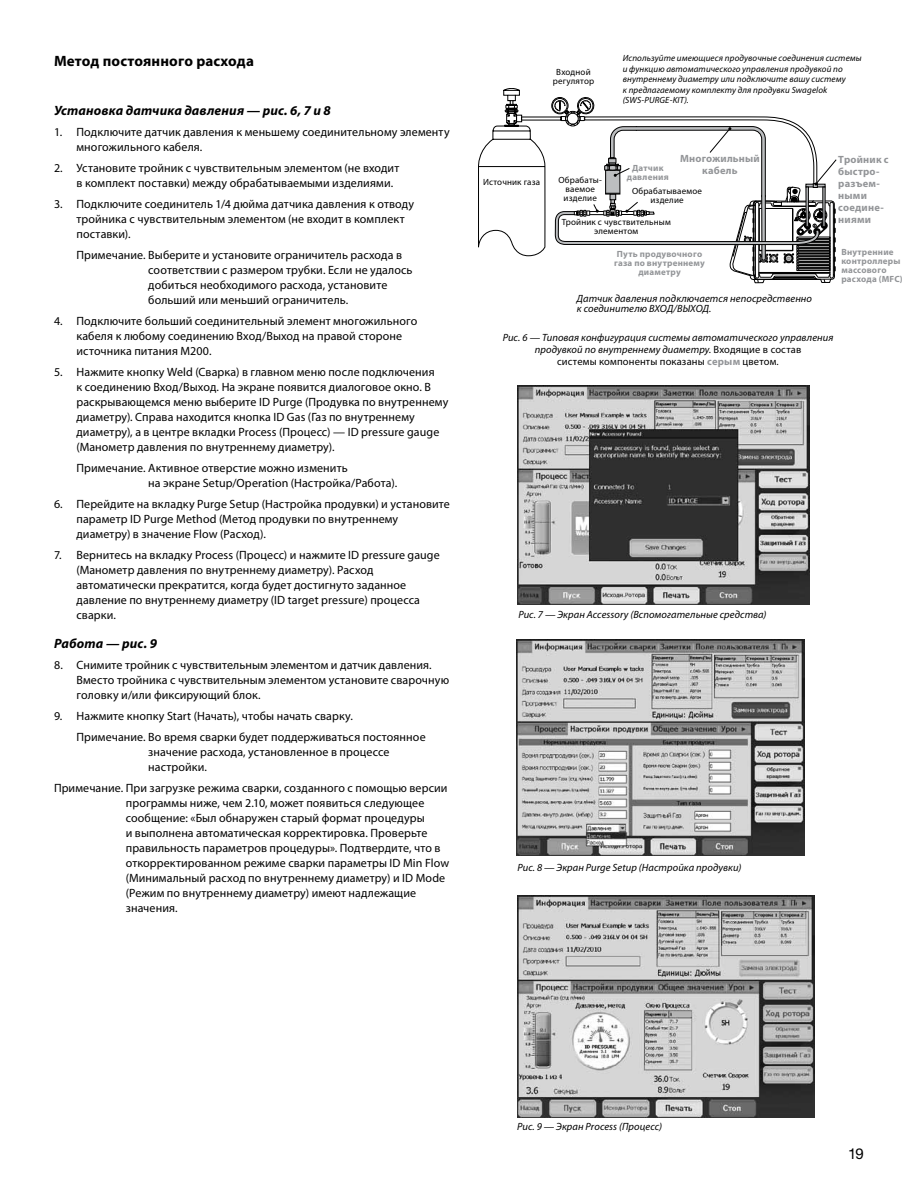
<style>
.page{position:relative;width:918px;height:1188px;background:#fff}
.page>*{position:absolute;margin:0;border:0;box-sizing:border-box;transform-origin:0 0}
.t1{font:700 15px "Myriad Pro";letter-spacing:.005em;color:#000}
.t2{font:15px "Helvetica Neue LT Std";color:#000}
.t3{font:italic 700 13.5px "Myriad Pro";letter-spacing:.01em;color:#000}
.t4{font:12px/15px "Myriad Pro";letter-spacing:.01em;color:#000}
.t5{font:italic 10.5px/12px "Myriad Pro";letter-spacing:.005em;color:#000}
.t6{font:700 10.5px/12px "Myriad Pro";letter-spacing:.02em;color:#939598;text-align:center}
.t7{font:italic 9px/10.5px "Myriad Pro";letter-spacing:.01em;color:#000}
.t8{font:9px/9px "Myriad Pro";letter-spacing:.02em;color:#000;text-align:center}
.t9{font:700 9px/9px "Myriad Pro";letter-spacing:.025em;color:#939598;text-align:center}
.s1{font-style:normal}
.s2{font-weight:700;font-style:normal;color:#939598}
</style>
<div class="page">
<img style="left:518px;top:895px;width:296px;height:222px">
<img style="left:516px;top:640px;width:288px;height:216px">
<img style="left:518px;top:385px;width:292px;height:220px">
<svg style="left:478px;top:88px;width:67px;height:169px"></svg>
<svg style="left:552px;top:97px;width:285px;height:187px"></svg>
<p class="t1" style="left:54px;top:51px;width:201px">Метод постоянного расхода</p>
<p class="t3" style="left:54px;top:102px;width:278px">Установка датчика давления — рис. 6, 7 и 8</p>
<p class="t4" style="left:76px;top:125px;width:375px;text-indent:-22px">1. Подключите датчик давления к меньшему соединительному элементу многожильного кабеля.</p>
<p class="t4" style="left:76px;top:161px;width:324px;text-indent:-22px">2. Установите тройник с чувствительным элементом (не входит в комплект поставки) между обрабатываемыми изделиями.</p>
<p class="t4" style="left:76px;top:197px;width:339px;text-indent:-22px">3. Подключите соединитель 1/4 дюйма датчика давления к отводу тройника с чувствительным элементом (не входит в комплект поставки).</p>
<p class="t4" style="left:148px;top:248px;width:266px;text-indent:-72px">Примечание. Выберите и установите ограничитель расхода в соответствии с размером трубки. Если не удалось добиться необходимого расхода, установите больший или меньший ограничитель.</p>
<p class="t4" style="left:76px;top:314px;width:342px;text-indent:-22px">4. Подключите больший соединительный элемент многожильного кабеля к любому соединению Вход/Выход на правой стороне источника питания M200.</p>
<p class="t4" style="left:76px;top:365px;width:373px;text-indent:-22px">5. Нажмите кнопку Weld (Сварка) в главном меню после подключения<br>к соединению Вход/Выход. На экране появится диалоговое окно. В раскрывающемся меню выберите ID Purge (Продувка по внутреннему диаметру). Справа находится кнопка ID Gas (Газ по внутреннему диаметру), а в центре вкладки Process (Процесс) — ID pressure gauge (Манометр давления по внутреннему диаметру).</p>
<p class="t4" style="left:148px;top:461px;width:250px;text-indent:-72px">Примечание. Активное отверстие можно изменить<br>на экране Setup/Operation (Настройка/Работа).</p>
<p class="t4" style="left:76px;top:497px;width:375px;text-indent:-22px">6. Перейдите на вкладку Purge Setup (Настройка продувки) и установите параметр ID Purge Method (Метод продувки по внутреннему диаметру) в значение Flow (Расход).</p>
<p class="t4" style="left:76px;top:548px;width:365px;text-indent:-22px">7. Вернитесь на вкладку Process (Процесс) и нажмите ID pressure gauge (Манометр давления по внутреннему диаметру). Расход автоматически прекратится, когда будет достигнуто заданное давление по внутреннему диаметру (ID target pressure) процесса сварки.</p>
<p class="t3" style="left:54px;top:635px;width:105px">Работа — рис. 9</p>
<p class="t4" style="left:76px;top:657px;width:374px;text-indent:-22px">8. Снимите тройник с чувствительным элементом и датчик давления.<br>Вместо тройника с чувствительным элементом установите сварочную головку и/или фиксирующий блок.</p>
<p class="t4" style="left:76px;top:705px;width:351px;line-height:21px;text-indent:-22px">9. Нажмите кнопку Start (Начать), чтобы начать сварку.<br>Примечание. Во время сварки будет поддерживаться постоянное</p>
<p class="t4" style="left:148px;top:744px;width:243px">значение расхода, установленное в процессе настройки.</p>
<p class="t4" style="left:126px;top:780px;width:325px;text-indent:-72px">Примечание. При загрузке режима сварки, созданного с помощью версии программы ниже, чем 2.10, может появиться следующее сообщение: «Был обнаружен старый формат процедуры<br>и выполнена автоматическая корректировка. Проверьте правильность параметров процедуры». Подтвердите, что в откорректированном режиме сварки параметры ID Min Flow (Минимальный расход по внутреннему диаметру) и ID Mode (Режим по внутреннему диаметру) имеют надлежащие значения.</p>
<p class="t8" style="left:553px;top:68px;width:43px">Входной регулятор</p>
<p class="t7" style="left:623px;top:53px;width:240px">Используйте имеющиеся продувочные соединения системы и функцию автоматического управления продувкой по внутреннему диаметру или подключите вашу систему<br>к предлагаемому комплекту для продувки Swagelok (SWS-PURGE-KIT).</p>
<p class="t8" style="left:483px;top:177px;width:59px">Источник газа</p>
<p class="t6" style="left:680px;top:152px;width:81px">Многожильный кабель</p>
<p class="t6" style="left:838px;top:153px;width:52px;text-align:left">Тройник с быстро&shy;разъем&shy;ными соедине-</p>
<p class="t9" style="left:627px;top:163px;width:44px">Датчик давления</p>
<p class="t8" style="left:559px;top:175px;width:45px">Обрабаты&shy;ваемое изделие</p>
<p class="t8" style="left:632px;top:186px;width:71px">Обрабатываемое изделие</p>
<p class="t8" style="left:562px;top:218px;width:111px">Тройник с чувствительным</p>
<p class="t6" style="left:838px;top:213px;width:34px">ниями</p>
<p class="t8" style="left:594px;top:227px;width:46px">элементом</p>
<p class="t9" style="left:614px;top:249px;width:92px">Путь продувочного газа по внутреннему диаметру</p>
<p class="t9" style="left:841px;top:247px;width:63px;text-align:left">Внутренние контроллеры массового расхода (MFC)</p>
<p class="t5" style="left:577px;top:293px;width:237px;line-height:10.5px">Датчик давления подключается непосредственно к соединителю ВХОД/ВЫХОД.</p>
<p class="t5" style="left:503px;top:331px;width:332px;text-align:center">Рис. 6 — Типовая конфигурация системы автоматического управления продувкой по внутреннему диаметру. <span class="s1">Входящие в состав<br>системы компоненты показаны</span> <span class="s2">серым</span> <span class="s1">цветом</span>.</p>
<p class="t5" style="left:518px;top:608px;width:250px">Рис. 7 — Экран Accessory (Вспомогательные средства)</p>
<p class="t5" style="left:518px;top:861px;width:225px">Рис. 8 — Экран Purge Setup (Настройка продувки)</p>
<p class="t5" style="left:517px;top:1120px;width:146px">Рис. 9 — Экран Process (Процесс)</p>
<p class="t2" style="left:848px;top:1144px;width:17px">19</p>
</div>
